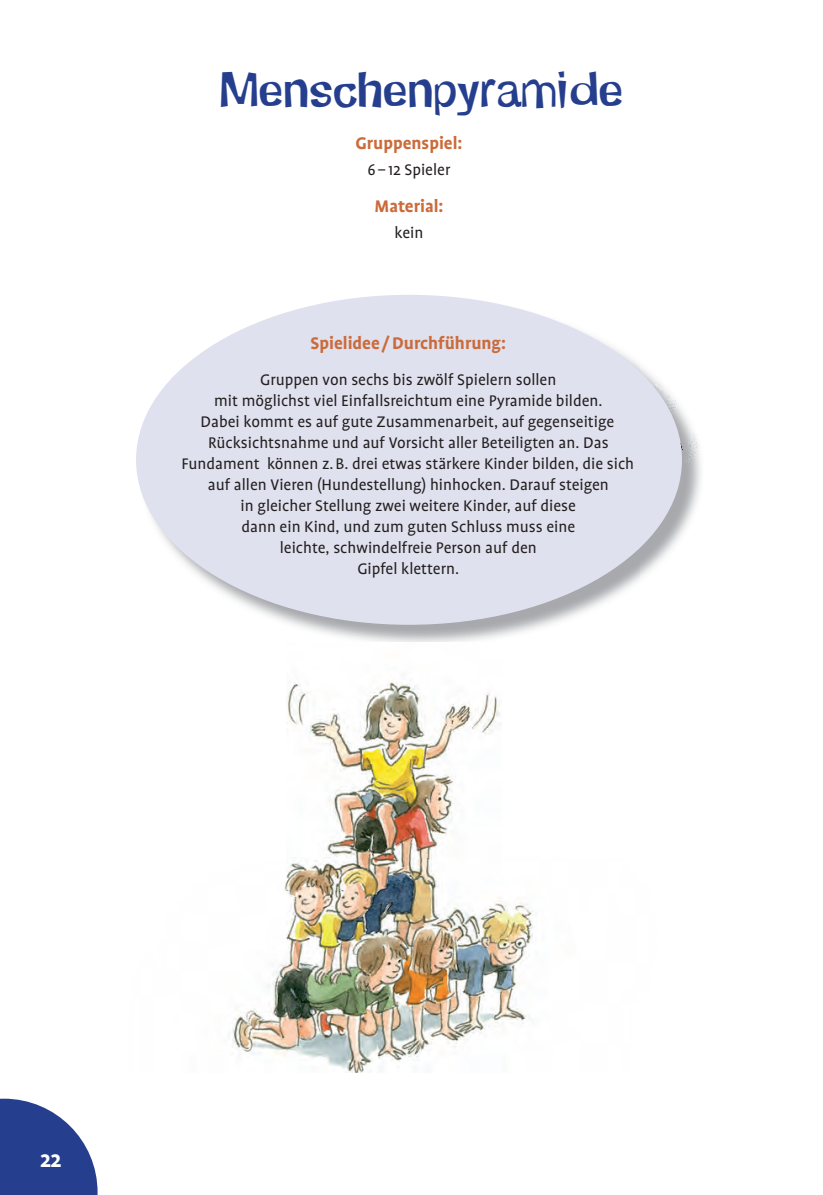
<style>
.page{position:relative;width:823px;height:1195px;background:#fff}
.page>*{position:absolute;margin:0;border:0;box-sizing:border-box;transform-origin:0 0}
.t1{font:45.5px "Schmelvetica";letter-spacing:.015em;color:#253f8e}
.t2{font:700 24.5px "Profile";color:#fff}
.t3{font:700 19.25px "Profile";color:#cb6b3a}
.t4{font:17.5px/21px "Profile";color:#231f20;text-align:center}
</style>
<div class="page">
<img style="left:138px;top:297px;width:563px;height:345px">
<div style="left:136px;top:295px;width:546px;height:330px;background:#e0e1ee;border-radius:50%"></div>
<img style="left:229px;top:681px;width:305px;height:392px">
<svg style="left:0;top:1098px;width:98px;height:97px"></svg>
<h1 class="t1" style="left:220px;top:58px;width:404px">Menschenpyramide</h1>
<p class="t3" style="left:355px;top:132px;width:108px">Gruppenspiel:</p>
<p class="t4" style="left:367px;top:159px;width:84px">6 – 12 Spieler</p>
<p class="t3" style="left:374px;top:195px;width:71px">Material:</p>
<p class="t4" style="left:394px;top:222px;width:30px">kein</p>
<p class="t3" style="left:310px;top:332px;width:197px">Spielidee / Durchführung:</p>
<p class="t4" style="left:181px;top:370px;width:454px">Gruppen von sechs bis zwölf Spielern sollen<br>mit möglichst viel Einfallsreichtum eine Pyramide bilden.<br>Dabei kommt es auf gute Zusammenarbeit, auf gegenseitige Rücksichtsnahme und auf Vorsicht aller Beteiligten an. Das Fundament können z. B. drei etwas stärkere Kinder bilden, die sich auf allen Vieren (Hundestellung) hinhocken. Darauf steigen<br>in gleicher Stellung zwei weitere Kinder, auf diese<br>dann ein Kind, und zum guten Schluss muss eine<br>leichte, schwindelfreie Person auf den<br>Gipfel klettern.</p>
<h2 class="t2" style="left:40px;top:1146px;width:23px">22</h2>
</div>
